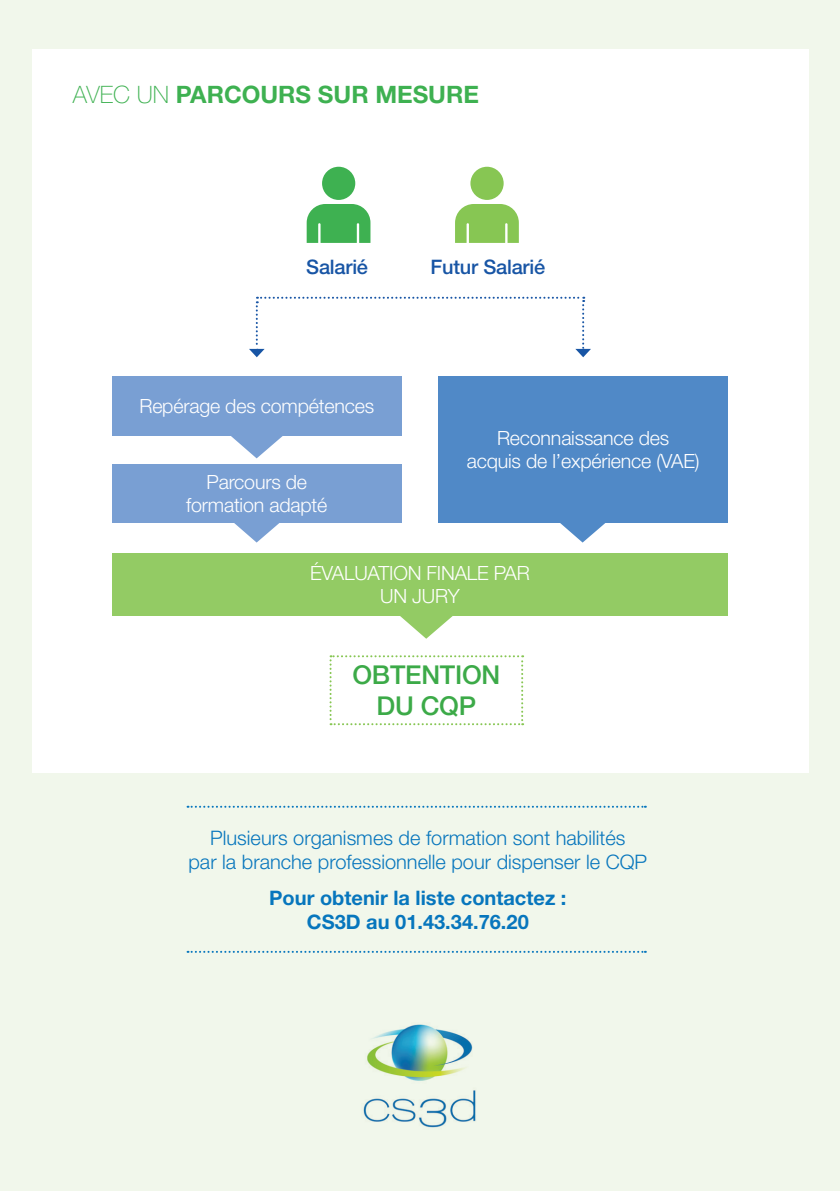
<style>
.page{position:relative;width:840px;height:1191px;background:#fff}
.page>*{position:absolute;margin:0;border:0;box-sizing:border-box;transform-origin:0 0}
.Texte_principal{font:500 26px/31.2px "Helvetica Neue LT Std";letter-spacing:-.01em;color:#3caa48;text-align:center}
.Titre_bleu{font:700 24px "Helvetica Neue LT Std";color:#3eb151}
.Texte_principal-2{font:300 20px/24px "Helvetica Neue LT Std";color:#0776bd;text-align:center}
.Texte_principal-3{font:700 20px/24px "Helvetica Neue LT Std";color:#0776bd;text-align:center}
.Texte_principal-4{font:500 20px "Helvetica Neue LT Std";letter-spacing:-.01em;color:#1855a5}
.Texte_principal-5{font:300 19.6px/23.6px "Helvetica Neue LT Std";letter-spacing:-.01em;color:#fff;text-align:center}
.s1{font-weight:100}
</style>
<div class="page">
<div style="left:0;top:0;width:839px;height:1191px;background:#f1f7eb"></div>
<div style="left:32px;top:50px;width:775px;height:722px;background:#fff"></div>
<img style="left:363px;top:1024px;width:113px;height:104px">
<div style="left:112px;top:553px;width:615px;height:62px;background:#93cb64"></div>
<svg style="left:329px;top:655px;width:194px;height:70px"></svg>
<svg style="left:306px;top:204px;width:64px;height:39px;background:#52b963"></svg>
<div style="left:322px;top:167px;width:33px;height:33px;background:#3eb151;border-radius:50%"></div>
<svg style="left:455px;top:204px;width:63px;height:39px;background:#92cb63"></svg>
<div style="left:470px;top:167px;width:33px;height:33px;background:#87c653;border-radius:50%"></div>
<svg style="left:249px;top:297px;width:341px;height:60px"></svg>
<svg style="left:398px;top:615px;width:55px;height:24px"></svg>
<div style="left:438px;top:376px;width:289px;height:146px;background:#5089c7"></div>
<svg style="left:555px;top:522px;width:55px;height:20px"></svg>
<div style="left:112px;top:376px;width:289px;height:60px;background:#799fd3"></div>
<div style="left:112px;top:464px;width:289px;height:58px;background:#799fd3"></div>
<svg style="left:229px;top:522px;width:55px;height:20px"></svg>
<svg style="left:231px;top:436px;width:52px;height:22px"></svg>
<svg style="left:187px;top:805px;width:458px;height:2px"></svg>
<svg style="left:187px;top:950px;width:458px;height:2px"></svg>
<p class="Titre_bleu" style="left:73px;top:80px;width:407px"><span class="s1">AVEC UN</span> PARCOURS SUR MESURE</p>
<p class="Texte_principal-4" style="left:306px;top:255px;width:63px">Salarié</p>
<p class="Texte_principal-4" style="left:430px;top:255px;width:116px">Futur Salarié</p>
<p class="Texte_principal-5" style="left:139px;top:394px;width:236px">Repérage des compétences</p>
<p class="Texte_principal-5" style="left:186px;top:469px;width:142px">Parcours de formation adapté</p>
<p class="Texte_principal-5" style="left:466px;top:425px;width:234px">Reconnaissance des<br>acquis de l’expérience (VAE)</p>
<p class="Texte_principal-5" style="left:310px;top:560px;width:221px">ÉVALUATION FINALE PAR<br>UN JURY</p>
<p class="Texte_principal" style="left:352px;top:659px;width:149px">OBTENTION<br>DU CQP</p>
<p class="Texte_principal-2" style="left:188px;top:825px;width:460px">Plusieurs organismes de formation sont habilités<br>par la branche professionnelle pour dispenser le CQP</p>
<p class="Texte_principal-3" style="left:269px;top:885px;width:299px">Pour obtenir la liste contactez :<br>CS3D au 01.43.34.76.20</p>
</div>
